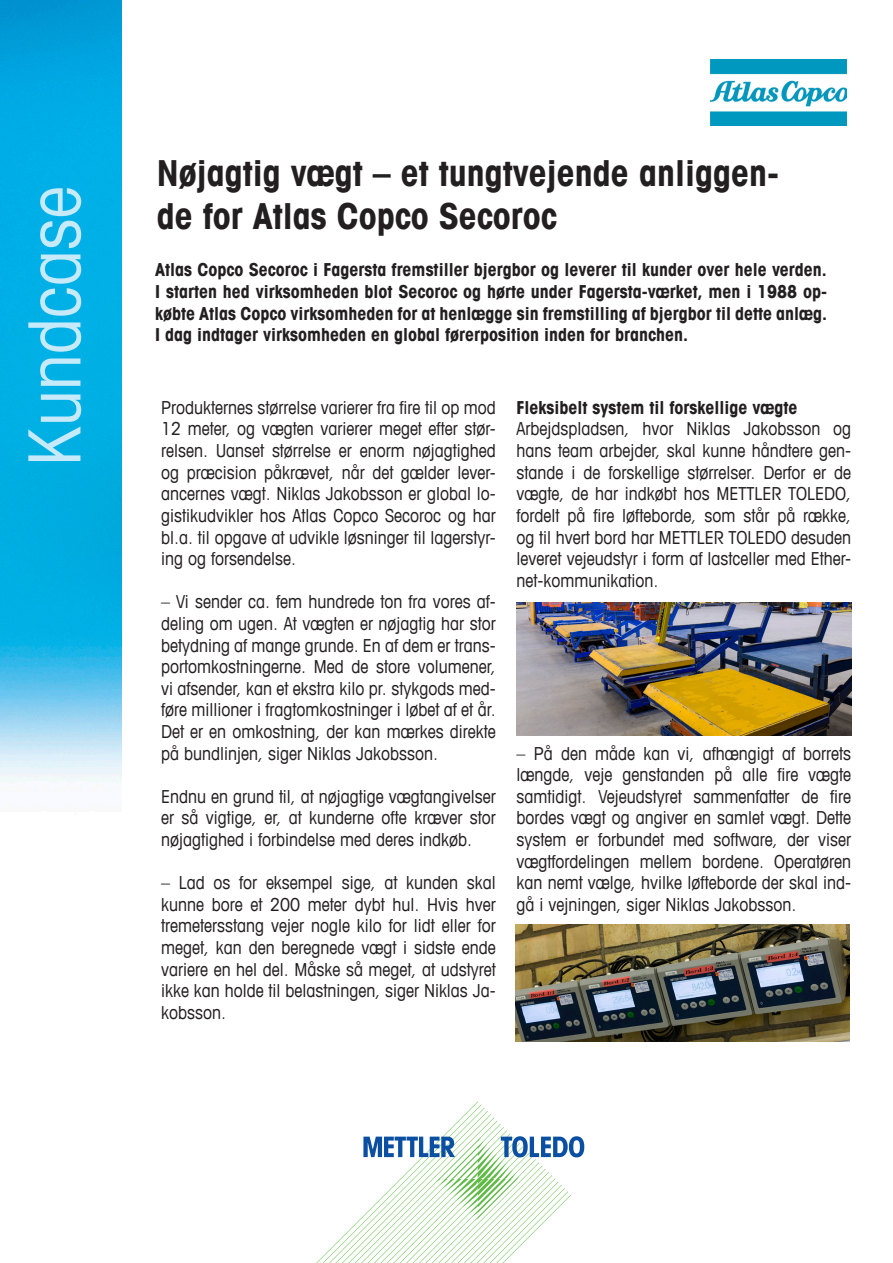
<style>
.page{position:relative;width:893px;height:1263px;background:#fff}
.page>*{position:absolute;margin:0;border:0;box-sizing:border-box;transform-origin:0 0}
.t1{font:condensed 72px "Avant Garde Com";color:#c6eafa}
.t2{font:700 condensed 36px/43.2px "Avant Garde Com";color:#231f20}
.t3{font:condensed 18px/21.6px "Avant Garde Com";color:#231f20;text-align:justify}
.t4{font:700 condensed 18px/21.6px "Avant Garde Com";color:#231f20;text-align:justify}
</style>
<div class="page">
<img style="left:0;top:0;width:121px;height:784px">
<svg style="left:316px;top:1101px;width:268px;height:162px"></svg>
<img style="left:711px;top:60px;width:135px;height:65px">
<img style="left:517px;top:602px;width:334px;height:134px">
<img style="left:515px;top:924px;width:335px;height:117px">
<p class="t1" style="left:10px;top:466px;width:281px;rotate:-90deg">Kundcase</p>
<p class="t2" style="left:157px;top:151px;width:624px">Nøjagtig vægt – et tungtvejende anliggen&shy;de for Atlas Copco Secoroc</p>
<p class="t4" style="left:155px;top:259px;width:673px">Atlas Copco Secoroc i Fagersta fremstiller bjergbor og leverer til kunder over hele verden.<br>I starten hed virksomheden blot Secoroc og hørte under Fagersta-værket, men i 1988 op&shy;købte Atlas Copco virksomheden for at henlægge sin fremstilling af bjergbor til dette anlæg.<br>I dag indtager virksomheden en global førerposition inden for branchen.</p>
<p class="t3" style="left:161px;top:396px;width:336px">Produkternes størrelse varierer fra fire til op mod 12 meter, og vægten varierer meget efter stør&shy;relsen. Uanset størrelse er enorm nøjagtighed og præcision påkrævet, når det gælder lever&shy;ancernes vægt. Niklas Jakobsson er global lo&shy;gistikudvikler hos Atlas Copco Secoroc og har bl.a. til opgave at udvikle løsninger til lagerstyr&shy;ing og forsendelse.</p>
<p class="t3" style="left:161px;top:591px;width:336px">– Vi sender ca. fem hundrede ton fra vores af&shy;deling om ugen. At vægten er nøjagtig har stor betydning af mange grunde. En af dem er trans&shy;portomkostningerne. Med de store volumener, vi afsender, kan et ekstra kilo pr. stykgods med&shy;føre millioner i fragtomkostninger i løbet af et år.<br>Det er en omkostning, der kan mærkes direkte på bundlinjen, siger Niklas Jakobsson.</p>
<p class="t3" style="left:161px;top:785px;width:336px">Endnu en grund til, at nøjagtige vægtangivelser er så vigtige, er, at kunderne ofte kræver stor nøjagtighed i forbindelse med deres indkøb.</p>
<p class="t3" style="left:161px;top:871px;width:336px">– Lad os for eksempel sige, at kunden skal kunne bore et 200 meter dybt hul. Hvis hver tremetersstang vejer nogle kilo for lidt eller for meget, kan den beregnede vægt i sidste ende variere en hel del. Måske så meget, at udstyret ikke kan holde til belastningen, siger Niklas Ja&shy;kobsson.</p>
<p class="t4" style="left:517px;top:396px;width:282px">Fleksibelt system til forskellige vægte</p>
<p class="t3" style="left:517px;top:418px;width:336px">Arbejdspladsen, hvor Niklas Jakobsson og hans team arbejder, skal kunne håndtere gen&shy;stande i de forskellige størrelser. Derfor er de vægte, de har indkøbt hos METTLER TOLEDO, fordelt på fire løfteborde, som står på række, og til hvert bord har METTLER TOLEDO desuden leveret vejeudstyr i form af lastceller med Ether&shy;net-kommunikation.</p>
<p class="t3" style="left:517px;top:742px;width:336px">– På den måde kan vi, afhængigt af borrets længde, veje genstanden på alle fire vægte samtidigt. Vejeudstyret sammenfatter de fire bordes vægt og angiver en samlet vægt. Dette system er forbundet med software, der viser vægtfordelingen mellem bordene. Operatøren kan nemt vælge, hvilke løfteborde der skal ind&shy;gå i vejningen, siger Niklas Jakobsson.</p>
</div>
